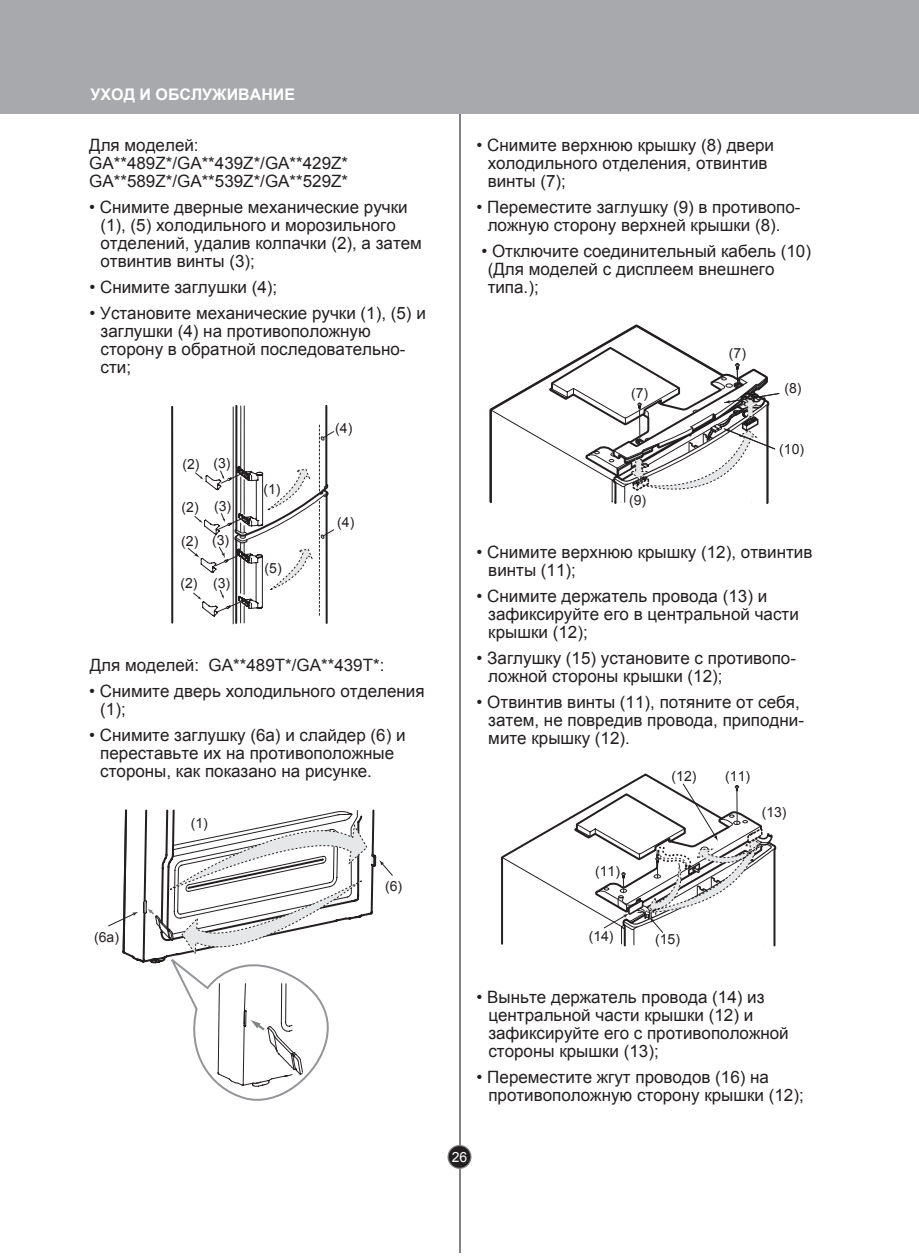
<style>
.page{position:relative;width:919px;height:1259px;background:#fff}
.page>*{position:absolute;margin:0;border:0;box-sizing:border-box;transform-origin:0 0}
.t1{font:17px/18px "Arial";color:#231f20}
.t2{font:700 16px "Arial";color:#fff}
.t3{font:14px "Arial";color:#231f20}
.t4{font:14px "Arial";color:#fff}
</style>
<div class="page">
<hr style="left:458px;top:107px;width:2px;height:1145px;background:#808285">
<svg style="left:447px;top:1145px;width:24px;height:24px"></svg>
<div style="left:448px;top:1146px;width:22px;height:21px;background:#231f20;border-radius:50%"></div>
<hr style="left:0;top:1258px;width:918px;height:1px;background:#a7a9ac">
<div style="left:0;top:0;width:918px;height:113px;background:#a7a9ac"></div>
<hr style="left:171px;top:407px;width:2px;height:215px;background:#231f20">
<svg style="left:188px;top:405px;width:146px;height:220px"></svg>
<svg style="left:501px;top:776px;width:276px;height:171px"></svg>
<svg style="left:489px;top:324px;width:184px;height:179px"></svg>
<svg style="left:490px;top:345px;width:289px;height:159px"></svg>
<svg style="left:108px;top:809px;width:285px;height:292px"></svg>
<p class="t2" style="left:91px;top:84px;width:206px">УХОД И ОБСЛУЖИВАНИЕ</p>
<p class="t1" style="left:89px;top:137px;width:260px">Для моделей:<br>GA**489Z*/GA**439Z*/GA**429Z*<br>GA**589Z*/GA**539Z*/GA**529Z*</p>
<p class="t1" style="left:100px;top:199px;width:323px;text-indent:-11px">• Снимите дверные механические ручки (1), (5) холодильного и морозильного отделений, удалив колпачки (2), а затем отвинтив винты (3);</p>
<p class="t1" style="left:89px;top:279px;width:189px">• Снимите заглушки (4);</p>
<p class="t1" style="left:101px;top:304px;width:327px;text-indent:-11px">• Установите механические ручки (1), (5) и заглушки (4) на противоположную сторону в обратной последовательно&shy;сти;</p>
<p class="t3" style="left:213px;top:454px;width:19px">(3)</p>
<p class="t3" style="left:181px;top:497px;width:51px">(2) (3)</p>
<p class="t3" style="left:181px;top:531px;width:50px">(2) (3)</p>
<p class="t3" style="left:180px;top:574px;width:51px">(2) (3)</p>
<p class="t3" style="left:182px;top:455px;width:19px">(2)</p>
<p class="t3" style="left:263px;top:480px;width:19px">(1)</p>
<p class="t3" style="left:264px;top:559px;width:19px">(5)</p>
<p class="t3" style="left:335px;top:418px;width:19px">(4)</p>
<p class="t3" style="left:337px;top:512px;width:19px">(4)</p>
<p class="t1" style="left:90px;top:656px;width:296px">Для моделей: GA**489T*/GA**439T*:</p>
<p class="t1" style="left:100px;top:682px;width:326px;text-indent:-11px">• Снимите дверь холодильного отделения (1);</p>
<p class="t1" style="left:100px;top:726px;width:307px;text-indent:-11px">• Снимите заглушку (6а) и слайдер (6) и переставьте их на противоположные стороны, как показано на рисунке.</p>
<p class="t3" style="left:94px;top:927px;width:26px">(6а)</p>
<p class="t3" style="left:191px;top:814px;width:19px">(1)</p>
<p class="t3" style="left:385px;top:877px;width:19px">(6)</p>
<p class="t1" style="left:487px;top:137px;width:288px;text-indent:-11px">• Снимите верхнюю крышку (8) двери холодильного отделения, отвинтив винты (7);</p>
<p class="t1" style="left:476px;top:199px;width:325px;text-align:center">• Переместите заглушку (9) в противопо&shy;ложную сторону верхней крышки (8).</p>
<p class="t1" style="left:487px;top:242px;width:325px;text-indent:-6px">• Отключите соединительный кабель (10) (Для моделей с дисплеем внешнего типа.);</p>
<p class="t3" style="left:728px;top:344px;width:19px">(7)</p>
<p class="t3" style="left:631px;top:384px;width:19px">(7)</p>
<p class="t3" style="left:784px;top:379px;width:19px">(8)</p>
<p class="t3" style="left:629px;top:491px;width:19px">(9)</p>
<p class="t3" style="left:779px;top:440px;width:26px">(10)</p>
<p class="t1" style="left:488px;top:543px;width:325px;text-indent:-12px">• Снимите верхнюю крышку (12), отвинтив винты (11);</p>
<p class="t1" style="left:488px;top:587px;width:312px;text-indent:-12px">• Снимите держатель провода (13) и зафиксируйте его в центральной части крышки (12);</p>
<p class="t1" style="left:488px;top:649px;width:309px;text-indent:-12px">• Заглушку (15) установите с противопо&shy;ложной стороны крышки (12);</p>
<p class="t1" style="left:488px;top:693px;width:317px;text-indent:-12px">• Отвинтив винты (11), потяните от себя, затем, не повредив провода, приподни&shy;мите крышку (12).</p>
<p class="t3" style="left:595px;top:862px;width:26px">(11)</p>
<p class="t3" style="left:671px;top:766px;width:80px">(12) (11)</p>
<p class="t3" style="left:761px;top:803px;width:26px">(13)</p>
<p class="t3" style="left:588px;top:926px;width:26px">(14)</p>
<p class="t3" style="left:655px;top:930px;width:26px">(15)</p>
<p class="t1" style="left:488px;top:988px;width:302px;text-indent:-12px">• Выньте держатель провода (14) из центральной части крышки (12) и зафиксируйте его с противоположной стороны крышки (13);</p>
<p class="t1" style="left:488px;top:1068px;width:317px;text-indent:-12px">• Переместите жгут проводов (16) на противоположную сторону крышки (12);</p>
<p class="t4" style="left:451px;top:1148px;width:17px">26</p>
</div>
